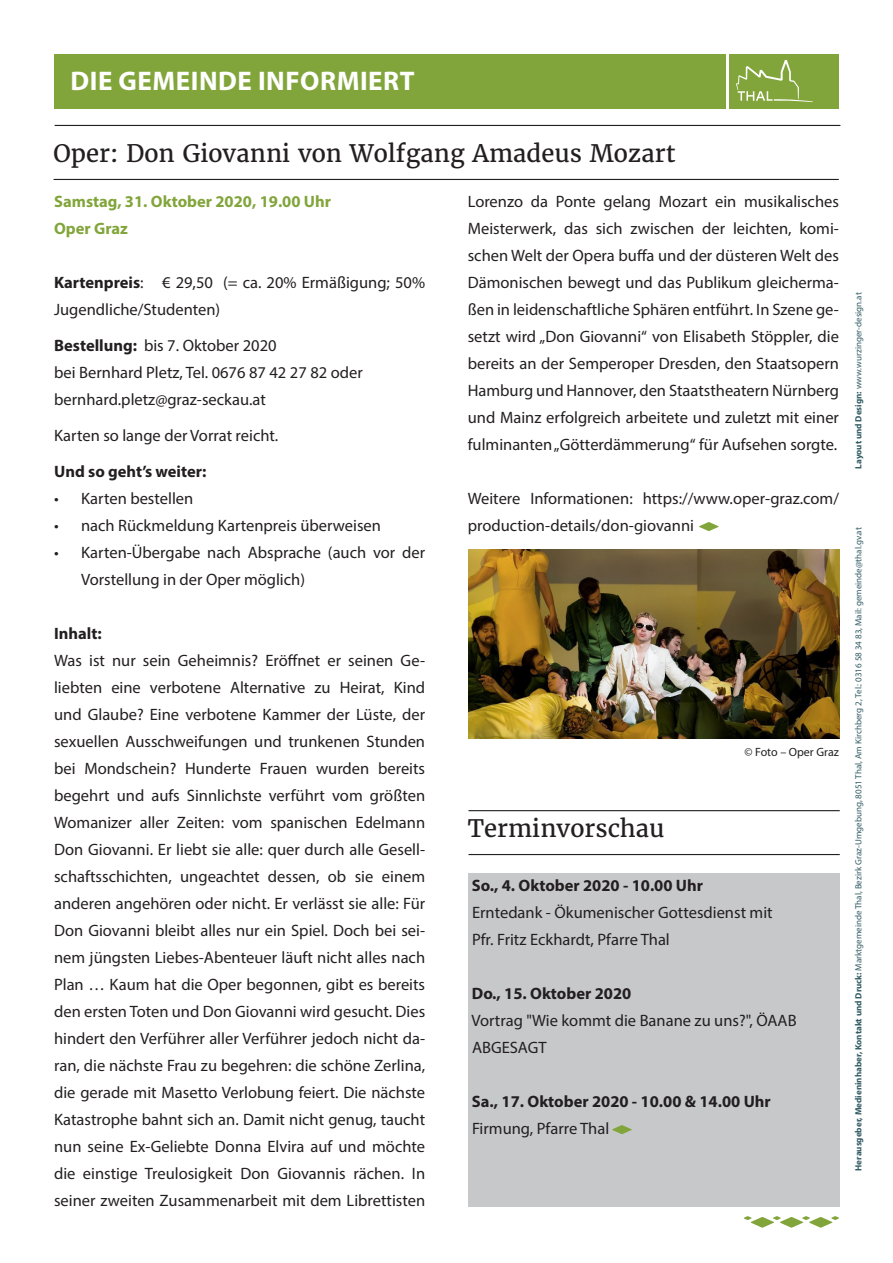
<style>
.page{position:relative;width:893px;height:1263px;background:#fff}
.page>*{position:absolute;margin:0;border:0;box-sizing:border-box;transform-origin:0 0}
.t1{font:700 27px "Myriad Pro";letter-spacing:.02em;color:#fff}
.t2{font:24px "Merriweather";color:#231f20}
.t3{font:16.5px/27px "Myriad Pro";color:#231f20}
.t4{font:700 16.5px "Myriad Pro";color:#231f20}
.t5{font:700 16.5px/27px "Myriad Pro";color:#82a53b}
.t6{font:12px "Myriad Pro";color:#231f20}
.t7{font:9px "Myriad Pro";color:#305b63}
.s1{font-weight:700}
</style>
<div class="page">
<svg style="left:744px;top:1216px;width:95px;height:11px"></svg>
<div style="left:729px;top:54px;width:110px;height:54px;background:#82a53b"></div>
<svg style="left:736px;top:60px;width:77px;height:42px"></svg>
<hr style="left:55px;top:125px;width:785px;height:1px;background:#231f20">
<hr style="left:54px;top:179px;width:785px;height:1px;background:#231f20">
<svg style="left:699px;top:522px;width:20px;height:9px"></svg>
<img style="left:469px;top:549px;width:371px;height:189px">
<hr style="left:468px;top:854px;width:372px;height:1px;background:#231f20">
<hr style="left:468px;top:810px;width:372px;height:1px;background:#231f20">
<div style="left:468px;top:873px;width:372px;height:333px;background:#c7c8ca"></div>
<svg style="left:612px;top:1125px;width:20px;height:9px"></svg>
<div style="left:54px;top:54px;width:672px;height:54px;background:#82a53b"></div>
<h1 class="t1" style="left:71px;top:63px;width:345px">DIE GEMEINDE INFORMIERT</h1>
<h2 class="t2" style="left:54px;top:138px;width:624px">Oper: Don Giovanni von Wolfgang Amadeus Mozart</h2>
<p class="t5" style="left:54px;top:187px;width:279px">Samstag, 31. Oktober 2020, 19.00 Uhr<br>Oper Graz</p>
<p class="t3" style="left:54px;top:269px;width:373px"><span class="s1">Kartenpreis</span>: € 29,50 (= ca. 20% Ermäßigung; 50%<br>Jugendliche/Studenten)</p>
<p class="t3" style="left:54px;top:332px;width:310px"><span class="s1">Bestellung:</span> bis 7. Oktober 2020<br>bei Bernhard Pletz, Tel. 0676 87 42 27 82 oder bernhard.pletz@graz-seckau.at</p>
<p class="t3" style="left:54px;top:422px;width:226px">Karten so lange der Vorrat reicht.</p>
<p class="t4" style="left:54px;top:461px;width:154px">Und so geht’s weiter:</p>
<p class="t3" style="left:54px;top:485px;width:141px">• Karten bestellen</p>
<p class="t3" style="left:54px;top:512px;width:328px">• nach Rückmeldung Kartenpreis überweisen</p>
<p class="t3" style="left:81px;top:539px;width:346px;text-indent:-27px">• Karten-Übergabe nach Absprache (auch vor der<br>Vorstellung in der Oper möglich)</p>
<p class="t4" style="left:54px;top:623px;width:49px">Inhalt:</p>
<p class="t3" style="left:54px;top:647px;width:373px;text-align:justify">Was ist nur sein Geheimnis? Eröffnet er seinen Ge&shy;liebten eine verbotene Alternative zu Heirat, Kind und Glaube? Eine verbotene Kammer der Lüste, der sexuellen Ausschweifungen und trunkenen Stunden bei Mondschein? Hunderte Frauen wurden bereits begehrt und aufs Sinnlichste verführt vom größten Womanizer aller Zeiten: vom spanischen Edelmann Don Giovanni. Er liebt sie alle: quer durch alle Gesell&shy;schaftsschichten, ungeachtet dessen, ob sie einem anderen angehören oder nicht. Er verlässt sie alle: Für Don Giovanni bleibt alles nur ein Spiel. Doch bei sei&shy;nem jüngsten Liebes-Abenteuer läuft nicht alles nach Plan … Kaum hat die Oper begonnen, gibt es bereits den ersten Toten und Don Giovanni wird gesucht. Dies hindert den Verführer aller Verführer jedoch nicht da&shy;ran, die nächste Frau zu begehren: die schöne Zerlina, die gerade mit Masetto Verlobung feiert. Die nächste Katastrophe bahnt sich an. Damit nicht genug, taucht nun seine Ex-Geliebte Donna Elvira auf und möchte die einstige Treulosigkeit Don Giovannis rächen. In seiner zweiten Zusammenarbeit mit dem Librettisten</p>
<p class="t3" style="left:468px;top:188px;width:373px;text-align:justify">Lorenzo da Ponte gelang Mozart ein musikalisches Meisterwerk, das sich zwischen der leichten, komi&shy;schen Welt der Opera buffa und der düsteren Welt des Dämonischen bewegt und das Publikum gleicherma&shy;ßen in leidenschaftliche Sphären entführt. In Szene ge&shy;setzt wird „Don Giovanni“ von Elisabeth Stöppler, die bereits an der Semperoper Dresden, den Staatsopern Hamburg und Hannover, den Staatstheatern Nürnberg und Mainz erfolgreich arbeitete und zuletzt mit einer fulminanten „Götterdämmerung“ für Aufsehen sorgte.</p>
<p class="t3" style="left:468px;top:485px;width:373px">Weitere Informationen: https://www.oper-graz.com/ production-details/don-giovanni</p>
<p class="t6" style="left:744px;top:745px;width:96px">© Foto – Oper Graz</p>
<h2 class="t2" style="left:468px;top:813px;width:198px">Terminvorschau</h2>
<p class="t4" style="left:472px;top:875px;width:233px">So., 4. Oktober 2020 - 10.00 Uhr</p>
<p class="t3" style="left:472px;top:899px;width:302px">Erntedank - Ökumenischer Gottesdienst mit<br>Pfr. Fritz Eckhardt, Pfarre Thal</p>
<p class="t4" style="left:472px;top:983px;width:161px">Do., 15. Oktober 2020</p>
<p class="t3" style="left:471px;top:1007px;width:327px">Vortrag "Wie kommt die Banane zu uns?", ÖAAB<br>ABGESAGT</p>
<p class="t4" style="left:472px;top:1091px;width:300px">Sa., 17. Oktober 2020 - 10.00 &amp; 14.00 Uhr</p>
<p class="t3" style="left:472px;top:1115px;width:139px">Firmung, Pfarre Thal</p>
<p class="t7" style="left:853px;top:469px;width:178px;rotate:-90deg"><span class="s1">Layout und Design:</span> www.wurzinger-design.at</p>
<p class="t7" style="left:853px;top:1171px;width:645px;rotate:-90deg"><span class="s1">Herausgeber, Medieninhaber, Kontakt und Druck:</span> Marktgemeinde Thal, Bezirk Graz-Umgebung, 8051 Thal, Am Kirchberg 2, Tel.: 0316 58 34 83, Mail: gemeinde@thal.gv.at</p>
</div>
